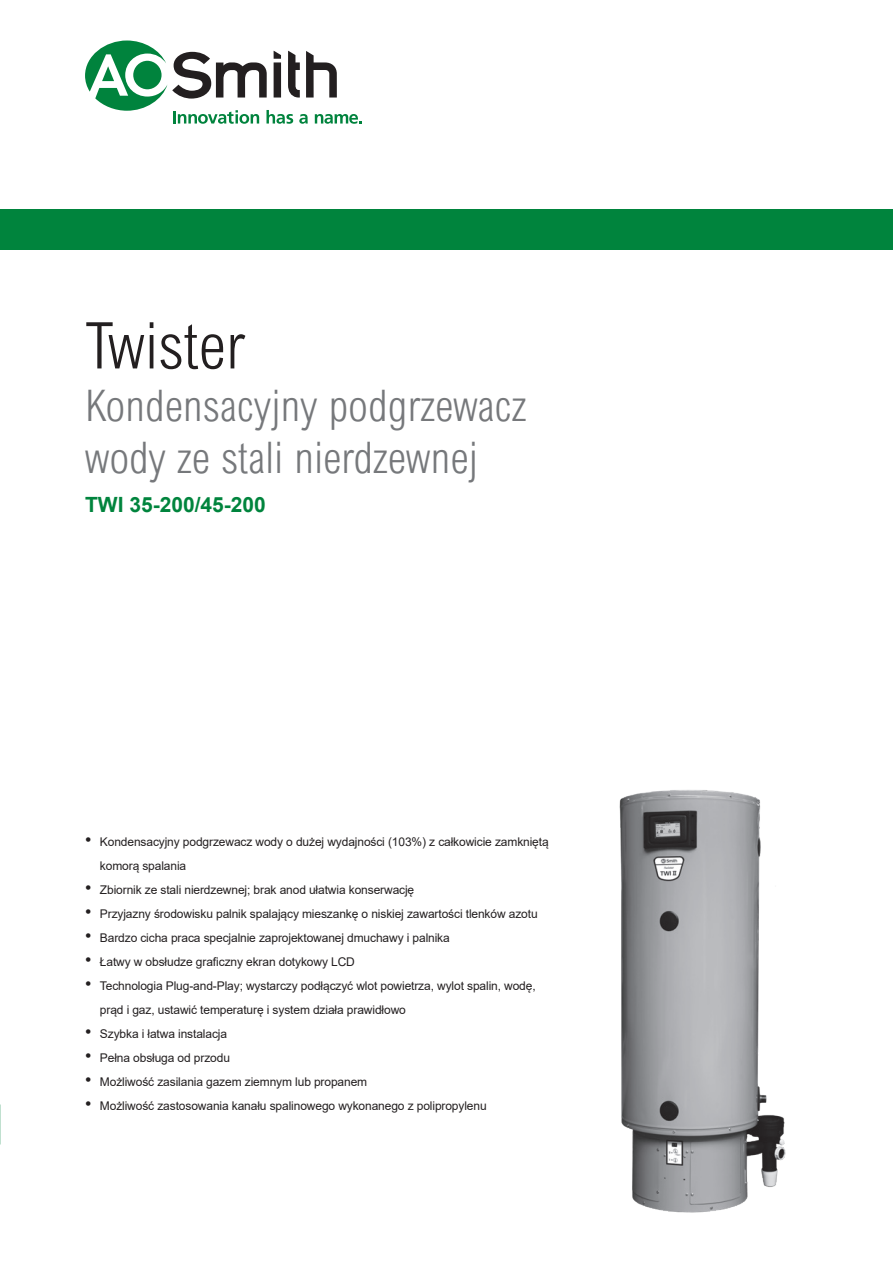
<style>
.page{position:relative;width:893px;height:1263px;background:#fff}
.page>*{position:absolute;margin:0;border:0;box-sizing:border-box;transform-origin:0 0}
.t1{font:300 64.5px "Arial Nova Cond";letter-spacing:.01em;color:#231f20}
.t2{font:300 43.5px/52.5px "Arial Nova Cond";letter-spacing:.01em;color:#76787b}
.t3{font:700 21px "Arial";color:#00843d}
.t4{font:12px/24px "Arial";letter-spacing:-.01em;color:#231f20}
.s1{font-size:18px}
</style>
<div class="page">
<div style="left:0;top:209px;width:893px;height:41px;background:#00843d"></div>
<svg style="left:85px;top:41px;width:276px;height:83px"></svg>
<img style="left:619px;top:790px;width:167px;height:423px">
<h1 class="t1" style="left:85px;top:306px;width:161px">Twister</h1>
<h2 class="t2" style="left:85px;top:379px;width:443px">Kondensacyjny podgrzewacz wody ze stali nierdzewnej</h2>
<h3 class="t3" style="left:85px;top:490px;width:182px">TWI 35-200/45-200</h3>
<p class="t4" style="left:100px;top:830px;width:450px;text-indent:-15px"><span class="s1">•</span> Kondensacyjny podgrzewacz wody o dużej wydajności (103%) z całkowicie zamkniętą komorą spalania</p>
<p class="t4" style="left:85px;top:878px;width:331px"><span class="s1">•</span> Zbiornik ze stali nierdzewnej; brak anod ułatwia konserwację</p>
<p class="t4" style="left:85px;top:902px;width:454px"><span class="s1">•</span> Przyjazny środowisku palnik spalający mieszankę o niskiej zawartości tlenków azotu</p>
<p class="t4" style="left:85px;top:926px;width:366px"><span class="s1">•</span> Bardzo cicha praca specjalnie zaprojektowanej dmuchawy i palnika</p>
<p class="t4" style="left:85px;top:950px;width:271px"><span class="s1">•</span> Łatwy w obsłudze graficzny ekran dotykowy LCD</p>
<p class="t4" style="left:100px;top:974px;width:437px;text-indent:-15px"><span class="s1">•</span> Technologia Plug-and-Play; wystarczy podłączyć wlot powietrza, wylot spalin, wodę, prąd i gaz, ustawić temperaturę i system działa prawidłowo</p>
<p class="t4" style="left:85px;top:1022px;width:144px"><span class="s1">•</span> Szybka i łatwa instalacja</p>
<p class="t4" style="left:85px;top:1046px;width:146px"><span class="s1">•</span> Pełna obsługa od przodu</p>
<p class="t4" style="left:85px;top:1070px;width:284px"><span class="s1">•</span> Możliwość zasilania gazem ziemnym lub propanem</p>
<p class="t4" style="left:85px;top:1094px;width:403px"><span class="s1">•</span> Możliwość zastosowania kanału spalinowego wykonanego z polipropylenu</p>
</div>
